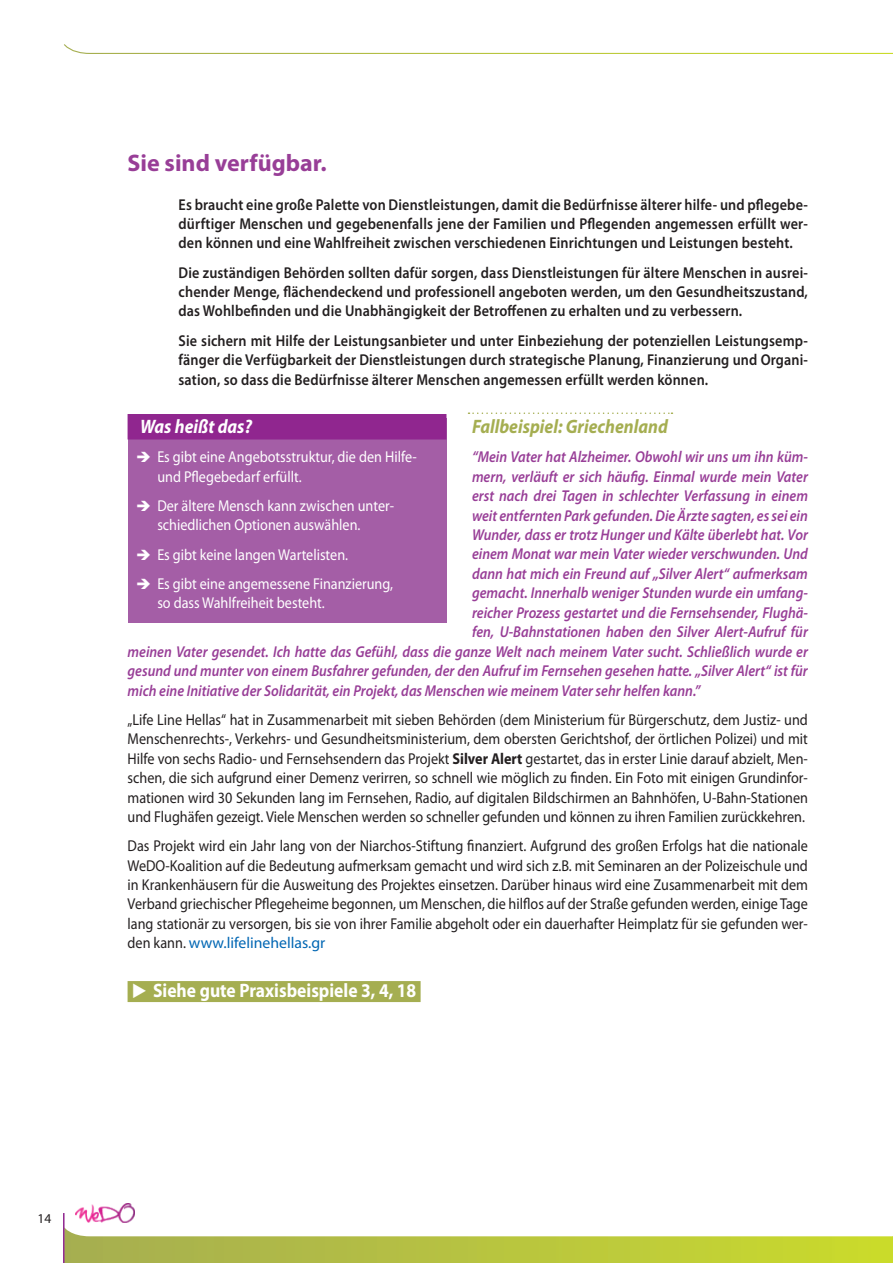
<style>
.page{position:relative;width:893px;height:1263px;background:#fff}
.page>*{position:absolute;margin:0;border:0;box-sizing:border-box;transform-origin:0 0}
.t1{font:700 24px "Myriad Pro";color:#983e97}
.t2{font:700 19.5px "Myriad Pro";color:#fff;scale:.9 1}
.t3{font:italic 700 19.5px "Myriad Pro";color:#a5ae51;scale:.9 1}
.t4{font:italic 700 19.5px "Myriad Pro";color:#fff;scale:.9 1}
.t5{font:15.75px/19.5px "Myriad Pro";color:#231f20;text-align:justify;scale:.9 1}
.t6{font:600 15.75px/19.5px "Myriad Pro";letter-spacing:.01em;color:#231f20;text-align:justify;scale:.9 1}
.t7{font:italic 600 15.75px "Myriad Pro";color:#983e97;scale:.9 1}
.t8{font:15.75px/19.5px "Myriad Pro";color:#fff;scale:.9 1}
.t9{font:13.5px "Myriad Pro";color:#231f20}
.s1{font-weight:700}
.s2{color:#0166b3}
</style>
<div class="page">
<svg style="left:65px;top:1228px;width:828px;height:35px"></svg>
<hr style="left:63px;top:1213px;width:2px;height:50px;background:#90268f">
<img style="left:76px;top:1203px;width:58px;height:20px">
<svg style="left:468px;top:412px;width:204px;height:2px"></svg>
<div style="left:128px;top:981px;width:293px;height:21px;background:#a5ae51"></div>
<div style="left:128px;top:418px;width:318px;height:205px;background:#a45ea6"></div>
<div style="left:128px;top:414px;width:318px;height:25px;background:#90268f"></div>
<svg style="left:64px;top:44px;width:829px;height:10px"></svg>
<h1 class="t1" style="left:128px;top:147px;width:201px">Sie sind verfügbar.</h1>
<p class="t6" style="left:179px;top:195px;width:701px">Es braucht eine große Palette von Dienstleistungen, damit die Bedürfnisse älterer hilfe- und pflegebe&shy;dürftiger Menschen und gegebenenfalls jene der Familien und Pflegenden angemessen erfüllt wer&shy;den können und eine Wahlfreiheit zwischen verschiedenen Einrichtungen und Leistungen besteht.</p>
<p class="t6" style="left:179px;top:263px;width:701px">Die zuständigen Behörden sollten dafür sorgen, dass Dienstleistungen für ältere Menschen in ausrei&shy;chender Menge, flächendeckend und professionell angeboten werden, um den Gesundheitszustand, das Wohlbefinden und die Unabhängigkeit der Betroffenen zu erhalten und zu verbessern.</p>
<p class="t6" style="left:179px;top:331px;width:701px">Sie sichern mit Hilfe der Leistungsanbieter und unter Einbeziehung der potenziellen Leistungsemp&shy;fänger die Verfügbarkeit der Dienstleistungen durch strategische Planung, Finanzierung und Organi&shy;sation, so dass die Bedürfnisse älterer Menschen angemessen erfüllt werden können.</p>
<p class="t3" style="left:472px;top:416px;width:219px">Fallbeispiel: Griechenland</p>
<p class="t7" style="left:472px;top:448px;width:375px">“Mein Vater hat Alzheimer. Obwohl wir uns um ihn küm-</p>
<p class="t7" style="left:472px;top:468px;width:375px">mern, verläuft er sich häufig. Einmal wurde mein Vater</p>
<p class="t7" style="left:472px;top:487px;width:375px">erst nach drei Tagen in schlechter Verfassung in einem</p>
<p class="t7" style="left:472px;top:507px;width:375px">weit entfernten Park gefunden. Die Ärzte sagten, es sei ein</p>
<p class="t7" style="left:472px;top:526px;width:375px">Wunder, dass er trotz Hunger und Kälte überlebt hat. Vor</p>
<p class="t7" style="left:472px;top:546px;width:375px">einem Monat war mein Vater wieder verschwunden. Und</p>
<p class="t7" style="left:472px;top:565px;width:375px">dann hat mich ein Freund auf „Silver Alert“ aufmerksam</p>
<p class="t7" style="left:472px;top:584px;width:375px">gemacht. Innerhalb weniger Stunden wurde ein umfang-</p>
<p class="t7" style="left:472px;top:604px;width:375px">reicher Prozess gestartet und die Fernsehsender, Flughä-</p>
<p class="t7" style="left:472px;top:623px;width:375px">fen, U-Bahnstationen haben den Silver Alert-Aufruf für</p>
<p class="t7" style="left:128px;top:643px;width:757px">meinen Vater gesendet. Ich hatte das Gefühl, dass die ganze Welt nach meinem Vater sucht. Schließlich wurde er</p>
<p class="t7" style="left:128px;top:662px;width:757px">gesund und munter von einem Busfahrer gefunden, der den Aufruf im Fernsehen gesehen hatte. „Silver Alert“ ist für</p>
<p class="t7" style="left:128px;top:682px;width:638px">mich eine Initiative der Solidarität, ein Projekt, das Menschen wie meinem Vater sehr helfen kann.”</p>
<p class="t5" style="left:128px;top:709px;width:757px">„Life Line Hellas“ hat in Zusammenarbeit mit sieben Behörden (dem Ministerium für Bürgerschutz, dem Justiz- und Menschenrechts-, Verkehrs- und Gesundheitsministerium, dem obersten Gerichtshof, der örtlichen Polizei) und mit Hilfe von sechs Radio- und Fernsehsendern das Projekt <span class="s1">Silver Alert</span> gestartet, das in erster Linie darauf abzielt, Men&shy;schen, die sich aufgrund einer Demenz verirren, so schnell wie möglich zu finden. Ein Foto mit einigen Grundinfor&shy;mationen wird 30 Sekunden lang im Fernsehen, Radio, auf digitalen Bildschirmen an Bahnhöfen, U-Bahn-Stationen und Flughäfen gezeigt. Viele Menschen werden so schneller gefunden und können zu ihren Familien zurückkehren.</p>
<p class="t5" style="left:128px;top:836px;width:757px">Das Projekt wird ein Jahr lang von der Niarchos-Stiftung finanziert. Aufgrund des großen Erfolgs hat die nationale WeDO-Koalition auf die Bedeutung aufmerksam gemacht und wird sich z.B. mit Seminaren an der Polizeischule und in Krankenhäusern für die Ausweitung des Projektes einsetzen. Darüber hinaus wird eine Zusammenarbeit mit dem Verband griechischer Pflegeheime begonnen, um Menschen, die hilflos auf der Straße gefunden werden, einige Tage lang stationär zu versorgen, bis sie von ihrer Familie abgeholt oder ein dauerhafter Heimplatz für sie gefunden wer&shy;den kann. <span class="s2">www.lifelinehellas.gr</span></p>
<p class="t2" style="left:153px;top:978px;width:294px">Siehe gute Praxisbeispiele 3, 4, 18</p>
<p class="t4" style="left:140px;top:416px;width:126px">Was heißt das?</p>
<p class="t8" style="left:157px;top:447px;width:290px">Es gibt eine Angebotsstruktur, die den Hilfe&shy;und Pflegebedarf erfüllt.</p>
<p class="t8" style="left:157px;top:496px;width:264px">Der ältere Mensch kann zwischen unter&shy;schiedlichen Optionen auswählen.</p>
<p class="t8" style="left:157px;top:539px;width:263px;line-height:29.1px">Es gibt keine langen Wartelisten.<br>Es gibt eine angemessene Finanzierung,</p>
<p class="t8" style="left:157px;top:593px;width:188px">so dass Wahlfreiheit besteht.</p>
<p class="t9" style="left:38px;top:1210px;width:15px">14</p>
</div>
